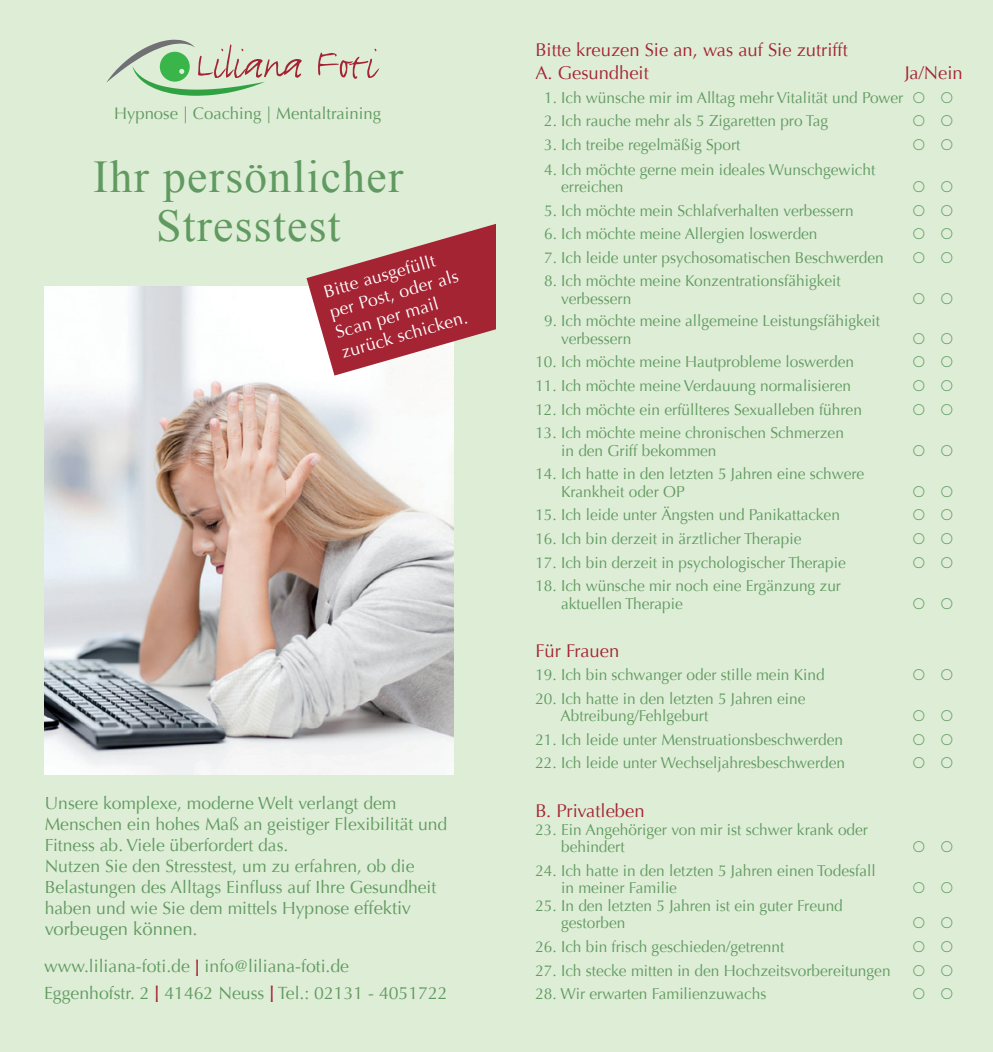
<style>
.page{position:relative;width:993px;height:1052px;background:#fff}
.page>*{position:absolute;margin:0;border:0;box-sizing:border-box;transform-origin:0 0}
.t1{font:45.5px/49px "Times New Roman";letter-spacing:.03em;color:#619a60;text-align:center}
.t2{font:18.38px/22.8px "Optima";color:#a42433}
.t3{font:18.38px "Optima";color:#619a60}
.t4{font:17.68px/26.2px "Optima";color:#619a60}
.t5{font:17.5px/21px "Optima";color:#619a60}
.t6{font:17.5px/21px "Optima";color:#fff}
.t7{font:16.62px "Optima";color:#619a60}
.t8{font:15.75px/17.5px "Optima";color:#619a60}
.t9{font:15.75px "European Pi Three";color:#619a60}
.s1{font-size:18.38px}
.s2{font-size:23.8px;color:#a42433}
.s3{font-family:"European Pi Three"}
</style>
<div class="page">
<div style="left:0;top:0;width:496px;height:1052px;background:#ddedd6"></div>
<img style="left:45px;top:286px;width:408px;height:488px">
<svg style="left:318px;top:48px;width:61px;height:31px"></svg>
<svg style="left:106px;top:39px;width:196px;height:57px"></svg>
<svg style="left:306px;top:223px;width:190px;height:152px"></svg>
<div style="left:496px;top:0;width:496px;height:1052px;background:#ddedd6"></div>
<p class="t7" style="left:114px;top:104px;width:268px">Hypnose | Coaching | Mentaltraining</p>
<h1 class="t1" style="left:93px;top:151px;width:311px">Ihr persönlicher<br>Stresstest</h1>
<p class="t6" style="left:321px;top:282px;width:135px;rotate:-16deg">Bitte ausgefüllt per Post, oder als<br>Scan per mail zurück schicken.</p>
<p class="t5" style="left:45px;top:792px;width:404px">Unsere komplexe, moderne Welt verlangt dem Menschen ein hohes Maß an geistiger Flexibilität und Fitness ab. Viele überfordert das.<br>Nutzen Sie den Stresstest, um zu erfahren, ob die Belastungen des Alltags Einfluss auf Ihre Gesundheit haben und wie Sie dem mittels Hypnose <span class="s1">effektiv</span></p>
<p class="t3" style="left:45px;top:918px;width:154px">vorbeugen können.</p>
<p class="t4" style="left:44px;top:953px;width:405px">www.liliana-foti.de <span class="s2">I</span> info@liliana-foti.de<br>Eggenhofstr. 2 <span class="s2">I</span> 41462 Neuss <span class="s2">I</span> Tel.: 02131 - 4051722</p>
<p class="t2" style="left:535px;top:39px;width:314px">Bitte kreuzen Sie an, was auf Sie zutrifft<br>A. Gesundheit</p>
<p class="t2" style="left:904px;top:62px;width:59px">Ja/Nein</p>
<p class="t8" style="left:544px;top:89px;width:410px">1. Ich wünsche mir im Alltag mehr Vitalität und Power <span class="s3">p p</span></p>
<p class="t8" style="left:544px;top:112px;width:285px">2. Ich rauche mehr als 5 Zigaretten pro Tag</p>
<p class="t9" style="left:912px;top:110px;width:42px">p p</p>
<p class="t8" style="left:544px;top:136px;width:198px">3. Ich treibe regelmäßig Sport</p>
<p class="t9" style="left:912px;top:134px;width:42px">p p</p>
<p class="t8" style="left:561px;top:161px;width:315px;text-indent:-17px">4. Ich möchte gerne mein ideales Wunschgewicht erreichen</p>
<p class="t9" style="left:912px;top:176px;width:42px">p p</p>
<p class="t8" style="left:544px;top:202px;width:311px">5. Ich möchte mein Schlafverhalten verbessern</p>
<p class="t9" style="left:912px;top:200px;width:42px">p p</p>
<p class="t8" style="left:544px;top:225px;width:275px">6. Ich möchte meine Allergien loswerden</p>
<p class="t9" style="left:912px;top:223px;width:42px">p p</p>
<p class="t8" style="left:544px;top:249px;width:341px">7. Ich leide unter psychosomatischen Beschwerden</p>
<p class="t9" style="left:912px;top:247px;width:42px">p p</p>
<p class="t8" style="left:561px;top:272px;width:281px;text-indent:-17px">8. Ich möchte meine Konzentrationsfähigkeit verbessern</p>
<p class="t9" style="left:912px;top:288px;width:42px">p p</p>
<p class="t8" style="left:561px;top:312px;width:320px;text-indent:-17px">9. Ich möchte meine allgemeine Leistungsfähigkeit verbessern</p>
<p class="t9" style="left:912px;top:328px;width:42px">p p</p>
<p class="t8" style="left:535px;top:353px;width:320px">10. Ich möchte meine Hautprobleme loswerden</p>
<p class="t9" style="left:912px;top:352px;width:42px">p p</p>
<p class="t8" style="left:535px;top:377px;width:317px">11. Ich möchte meine Verdauung normalisieren</p>
<p class="t9" style="left:912px;top:375px;width:42px">p p</p>
<p class="t8" style="left:535px;top:401px;width:328px">12. Ich möchte ein erfüllteres Sexualleben führen</p>
<p class="t9" style="left:912px;top:399px;width:42px">p p</p>
<p class="t8" style="left:561px;top:424px;width:284px;text-indent:-26px">13. Ich möchte meine chronischen Schmerzen in den Griff bekommen</p>
<p class="t9" style="left:912px;top:440px;width:42px">p p</p>
<p class="t8" style="left:561px;top:465px;width:304px;text-indent:-26px">14. Ich hatte in den letzten 5 Jahren eine schwere<br>Krankheit oder OP</p>
<p class="t9" style="left:912px;top:481px;width:42px">p p</p>
<p class="t8" style="left:535px;top:506px;width:306px">15. Ich leide unter Ängsten und Panikattacken</p>
<p class="t9" style="left:912px;top:504px;width:42px">p p</p>
<p class="t8" style="left:535px;top:530px;width:267px">16. Ich bin derzeit in ärztlicher Therapie</p>
<p class="t9" style="left:912px;top:528px;width:42px">p p</p>
<p class="t8" style="left:535px;top:554px;width:312px">17. Ich bin derzeit in psychologischer Therapie</p>
<p class="t9" style="left:912px;top:552px;width:42px">p p</p>
<p class="t8" style="left:561px;top:577px;width:281px;text-indent:-26px">18. Ich wünsche mir noch eine Ergänzung zur aktuellen Therapie</p>
<p class="t9" style="left:912px;top:593px;width:42px">p p</p>
<p class="t2" style="left:535px;top:639px;width:85px">Für Frauen</p>
<p class="t8" style="left:535px;top:666px;width:291px">19. Ich bin schwanger oder stille mein Kind</p>
<p class="t9" style="left:912px;top:664px;width:42px">p p</p>
<p class="t8" style="left:560px;top:690px;width:246px;text-indent:-25px">20. Ich hatte in den letzten 5 Jahren eine<br>Abtreibung/Fehlgeburt</p>
<p class="t9" style="left:912px;top:705px;width:42px">p p</p>
<p class="t8" style="left:535px;top:731px;width:309px">21. Ich leide unter Menstruationsbeschwerden</p>
<p class="t9" style="left:912px;top:729px;width:42px">p p</p>
<p class="t8" style="left:535px;top:754px;width:311px">22. Ich leide unter Wechseljahresbeschwerden</p>
<p class="t9" style="left:912px;top:752px;width:42px">p p</p>
<p class="t2" style="left:535px;top:800px;width:111px">B. Privatleben</p>
<p class="t8" style="left:561px;top:821px;width:308px;text-indent:-26px">23. Ein Angehöriger von mir ist schwer krank oder behindert</p>
<p class="t9" style="left:912px;top:836px;width:42px">p p</p>
<p class="t8" style="left:561px;top:862px;width:316px;text-indent:-26px">24. Ich hatte in den letzten 5 Jahren einen Todesfall in meiner Familie</p>
<p class="t8" style="left:561px;top:897px;width:283px;text-indent:-26px">25. In den letzten 5 Jahren ist ein guter Freund gestorben</p>
<p class="t9" style="left:912px;top:877px;width:42px">p p</p>
<p class="t9" style="left:912px;top:912px;width:42px">p p</p>
<p class="t8" style="left:535px;top:938px;width:250px">26. Ich bin frisch geschieden/getrennt</p>
<p class="t9" style="left:912px;top:936px;width:42px">p p</p>
<p class="t8" style="left:535px;top:962px;width:356px">27. Ich stecke mitten in den Hochzeitsvorbereitungen</p>
<p class="t9" style="left:912px;top:960px;width:42px">p p</p>
<p class="t8" style="left:535px;top:985px;width:232px">28. Wir erwarten Familienzuwachs</p>
<p class="t9" style="left:912px;top:983px;width:42px">p p</p>
</div>
